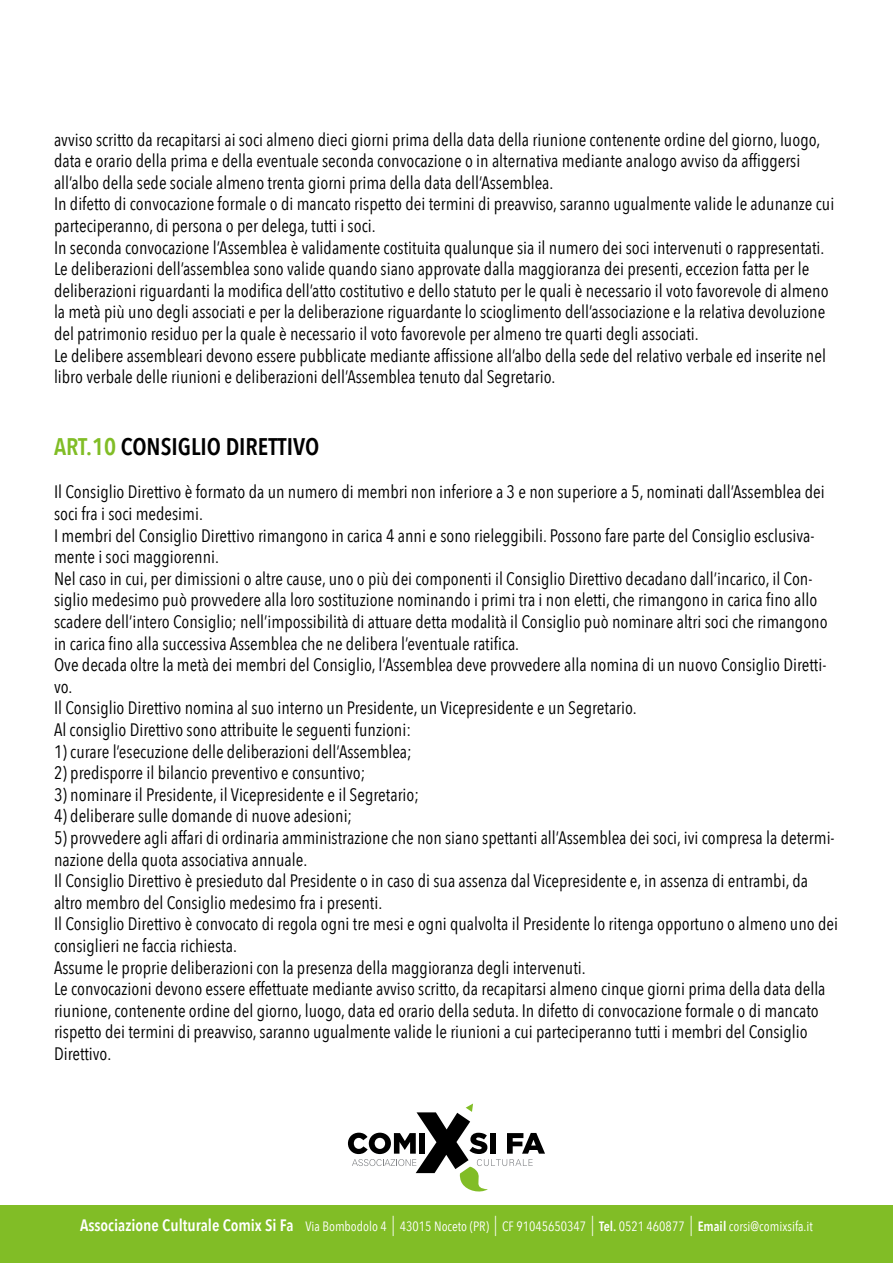
<style>
.page{position:relative;width:893px;height:1263px;background:#fff}
.page>*{position:absolute;margin:0;border:0;box-sizing:border-box;transform-origin:0 0}
.t1{font:600 24px "Avenir Next Condensed";color:#000}
.t2{font:18px/21.6px "Avenir Next Condensed";color:#000}
.t3{font:13.5px "Avenir Next Condensed";color:#fff}
.s1{color:#81bd26}
.s2{font-weight:600;font-size:16.5px}
.s3{font-size:20.25px}
.s4{font-weight:600}
</style>
<div class="page">
<div style="left:0;top:1204px;width:893px;height:59px;background:#81bd26"></div>
<svg style="left:348px;top:1103px;width:197px;height:89px"></svg>
<p class="t2" style="left:54px;top:128px;width:782px">avviso scritto da recapitarsi ai soci almeno dieci giorni prima della data della riunione contenente ordine del giorno, luogo, data e orario della prima e della eventuale seconda convocazione o in alternativa mediante analogo avviso da affiggersi all’albo della sede sociale almeno trenta giorni prima della data dell’Assemblea.<br>In difetto di convocazione formale o di mancato rispetto dei termini di preavviso, saranno ugualmente valide le adunanze cui parteciperanno, di persona o per delega, tutti i soci.<br>In seconda convocazione l’Assemblea è validamente costituita qualunque sia il numero dei soci intervenuti o rappresentati.<br>Le deliberazioni dell’assemblea sono valide quando siano approvate dalla maggioranza dei presenti, eccezion fatta per le deliberazioni riguardanti la modifica dell’atto costitutivo e dello statuto per le quali è necessario il voto favorevole di almeno la metà più uno degli associati e per la deliberazione riguardante lo scioglimento dell’associazione e la relativa devoluzione del patrimonio residuo per la quale è necessario il voto favorevole per almeno tre quarti degli associati.<br>Le delibere assembleari devono essere pubblicate mediante affissione all’albo della sede del relativo verbale ed inserite nel libro verbale delle riunioni e deliberazioni dell’Assemblea tenuto dal Segretario.</p>
<h1 class="t1" style="left:54px;top:426px;width:267px"><span class="s1">ART.10</span> CONSIGLIO DIRETTIVO</h1>
<p class="t2" style="left:54px;top:480px;width:775px">Il Consiglio Direttivo è formato da un numero di membri non inferiore a 3 e non superiore a 5, nominati dall’Assemblea dei soci fra i soci medesimi.<br>I membri del Consiglio Direttivo rimangono in carica 4 anni e sono rieleggibili. Possono fare parte del Consiglio esclusiva&shy;mente i soci maggiorenni.<br>Nel caso in cui, per dimissioni o altre cause, uno o più dei componenti il Consiglio Direttivo decadano dall’incarico, il Con&shy;siglio medesimo può provvedere alla loro sostituzione nominando i primi tra i non eletti, che rimangono in carica fino allo scadere dell’intero Consiglio; nell’impossibilità di attuare detta modalità il Consiglio può nominare altri soci che rimangono in carica fino alla successiva Assemblea che ne delibera l’eventuale ratifica.<br>Ove decada oltre la metà dei membri del Consiglio, l’Assemblea deve provvedere alla nomina di un nuovo Consiglio Diretti&shy;vo.<br>Il Consiglio Direttivo nomina al suo interno un Presidente, un Vicepresidente e un Segretario.<br>Al consiglio Direttivo sono attribuite le seguenti funzioni:</p>
<p class="t2" style="left:54px;top:740px;width:359px">1) curare l’esecuzione delle deliberazioni dell’Assemblea;</p>
<p class="t2" style="left:54px;top:761px;width:313px">2) predisporre il bilancio preventivo e consuntivo;</p>
<p class="t2" style="left:54px;top:783px;width:367px">3) nominare il Presidente, il Vicepresidente e il Segretario;</p>
<p class="t2" style="left:54px;top:804px;width:300px">4) deliberare sulle domande di nuove adesioni;</p>
<p class="t2" style="left:54px;top:826px;width:786px">5) provvedere agli affari di ordinaria amministrazione che non siano spettanti all’Assemblea dei soci, ivi compresa la determi&shy;nazione della quota associativa annuale.<br>Il Consiglio Direttivo è presieduto dal Presidente o in caso di sua assenza dal Vicepresidente e, in assenza di entrambi, da altro membro del Consiglio medesimo fra i presenti.<br>Il Consiglio Direttivo è convocato di regola ogni tre mesi e ogni qualvolta il Presidente lo ritenga opportuno o almeno uno dei consiglieri ne faccia richiesta.<br>Assume le proprie deliberazioni con la presenza della maggioranza degli intervenuti.<br>Le convocazioni devono essere effettuate mediante avviso scritto, da recapitarsi almeno cinque giorni prima della data della riunione, contenente ordine del giorno, luogo, data ed orario della seduta. In difetto di convocazione formale o di mancato rispetto dei termini di preavviso, saranno ugualmente valide le riunioni a cui parteciperanno tutti i membri del Consiglio Direttivo.</p>
<p class="t3" style="left:80px;top:1214px;width:734px"><span class="s2">Associazione Culturale Comix Si Fa</span> Via Bombodolo 4 <span class="s3">|</span> 43015 Noceto (PR) <span class="s3">|</span> CF 91045650347 <span class="s3">|</span> <span class="s4">Tel.</span> 0521 460877 <span class="s3">|</span> <span class="s4">Email</span> corsi@comixsifa.it</p>
</div>
